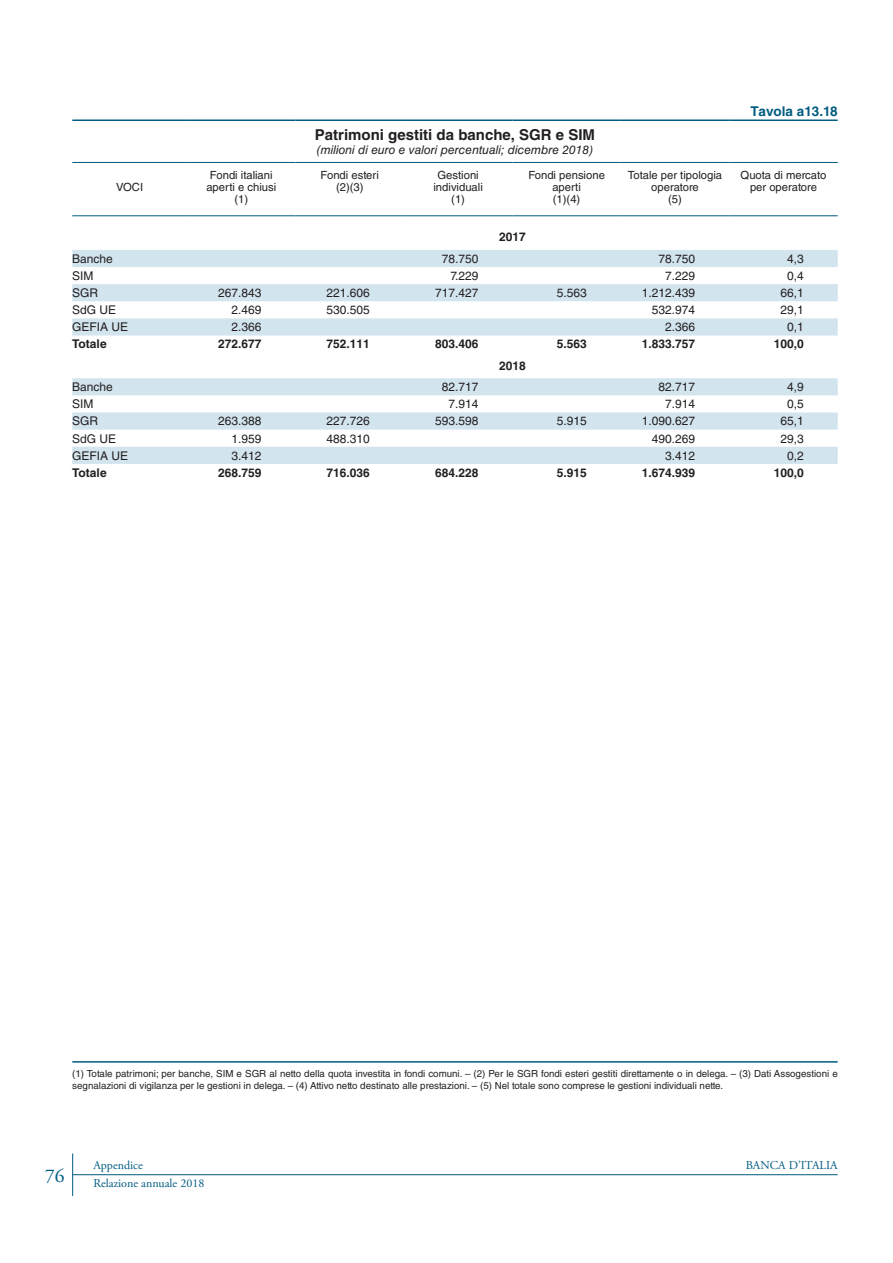
<style>
.page{position:relative;width:893px;height:1263px;background:#fff}
.page>*{position:absolute;margin:0;border:0;box-sizing:border-box;transform-origin:0 0}
.t1{font:19.5px "Adobe Garamond Pro";color:#005c81}
.Titolo{font:700 15px "Helvetica LT Std";color:#231f20}
.Tavola__numero{font:700 13.5px "Helvetica LT Std";color:#005c81}
.Numeri{font:12px "Helvetica LT Std";color:#231f20}
.Numeri-2{font:700 12px "Helvetica LT Std";color:#231f20}
.Colonnino{font:12px "Helvetica LT Std";color:#231f20}
.Titolo__corsivo{font:italic 12px "Helvetica LT Std";color:#231f20}
.t2{font:12px "Adobe Garamond Pro";color:#005c81}
.Colonnino-2{font:700 12px "Helvetica LT Std";color:#231f20}
.Testatina{font:11.25px/12px "Helvetica LT Std";color:#231f20;text-align:center}
.t3{font:9.75px/11.2px "Helvetica LT Std";color:#231f20}
</style>
<div class="page">
<hr style="left:72px;top:1174px;width:766px;height:1px;background:#005c81">
<hr style="left:72px;top:1153px;width:1px;height:43px;background:#005c81">
<svg style="left:72px;top:250px;width:766px;height:214px"></svg>
<hr style="left:72px;top:119px;width:115px;height:2px;background:#005c81">
<hr style="left:187px;top:119px;width:109px;height:2px;background:#005c81">
<hr style="left:296px;top:119px;width:108px;height:2px;background:#005c81">
<hr style="left:404px;top:119px;width:108px;height:2px;background:#005c81">
<hr style="left:512px;top:119px;width:109px;height:2px;background:#005c81">
<hr style="left:621px;top:119px;width:108px;height:2px;background:#005c81">
<hr style="left:729px;top:119px;width:109px;height:2px;background:#005c81">
<hr style="left:72px;top:162px;width:115px;height:1px;background:#005c81">
<hr style="left:187px;top:162px;width:109px;height:1px;background:#005c81">
<hr style="left:296px;top:162px;width:108px;height:1px;background:#005c81">
<hr style="left:404px;top:162px;width:108px;height:1px;background:#005c81">
<hr style="left:512px;top:162px;width:109px;height:1px;background:#005c81">
<hr style="left:621px;top:162px;width:108px;height:1px;background:#005c81">
<hr style="left:729px;top:162px;width:109px;height:1px;background:#005c81">
<hr style="left:72px;top:215px;width:115px;height:1px;background:#005c81">
<hr style="left:187px;top:215px;width:109px;height:1px;background:#005c81">
<hr style="left:296px;top:215px;width:108px;height:1px;background:#005c81">
<hr style="left:404px;top:215px;width:108px;height:1px;background:#005c81">
<hr style="left:512px;top:215px;width:109px;height:1px;background:#005c81">
<hr style="left:621px;top:215px;width:108px;height:1px;background:#005c81">
<hr style="left:729px;top:215px;width:109px;height:1px;background:#005c81">
<hr style="left:72px;top:1061px;width:766px;height:1px;background:#005c81">
<p class="Titolo" style="left:315px;top:125px;width:282px">Patrimoni gestiti da banche, SGR e SIM</p>
<p class="Titolo__corsivo" style="left:317px;top:143px;width:278px">(milioni di euro e valori percentuali; dicembre 2018)</p>
<p class="Tavola__numero" style="left:750px;top:103px;width:89px">Tavola a13.18</p>
<p class="Testatina" style="left:116px;top:181px;width:29px">VOCI</p>
<p class="Testatina" style="left:206px;top:169px;width:71px">Fondi italiani aperti e chiusi (1)</p>
<p class="Testatina" style="left:321px;top:169px;width:60px">Fondi esteri (2)(3)</p>
<p class="Testatina" style="left:433px;top:169px;width:51px">Gestioni individuali (1)</p>
<p class="Testatina" style="left:528px;top:169px;width:78px">Fondi pensione aperti<br>(1)(4)</p>
<p class="Testatina" style="left:628px;top:169px;width:96px">Totale per tipologia operatore<br>(5)</p>
<p class="Testatina" style="left:741px;top:169px;width:87px">Quota di mercato per operatore</p>
<p class="Numeri-2" style="left:499px;top:230px;width:28px">2017</p>
<p class="Colonnino" style="left:72px;top:252px;width:42px">Banche</p>
<p class="Numeri" style="left:442px;top:252px;width:38px">78.750</p>
<p class="Numeri" style="left:659px;top:252px;width:38px">78.750</p>
<p class="Numeri" style="left:787px;top:252px;width:18px">4,3</p>
<p class="Colonnino" style="left:72px;top:269px;width:23px">SIM</p>
<p class="Numeri" style="left:451px;top:269px;width:29px">7.229</p>
<p class="Numeri" style="left:665px;top:269px;width:32px">7.229</p>
<p class="Numeri" style="left:787px;top:269px;width:18px">0,4</p>
<p class="Colonnino" style="left:72px;top:286px;width:28px">SGR</p>
<p class="Numeri" style="left:218px;top:286px;width:45px">267.843</p>
<p class="Numeri" style="left:327px;top:286px;width:45px">221.606</p>
<p class="Numeri" style="left:435px;top:286px;width:45px">717.427</p>
<p class="Numeri" style="left:557px;top:286px;width:32px">5.563</p>
<p class="Numeri" style="left:642px;top:286px;width:55px">1.212.439</p>
<p class="Numeri" style="left:780px;top:286px;width:25px">66,1</p>
<p class="Colonnino" style="left:72px;top:303px;width:46px">SdG UE</p>
<p class="Numeri" style="left:231px;top:303px;width:32px">2.469</p>
<p class="Numeri" style="left:327px;top:303px;width:45px">530.505</p>
<p class="Numeri" style="left:652px;top:303px;width:45px">532.974</p>
<p class="Numeri" style="left:780px;top:303px;width:25px">29,1</p>
<p class="Colonnino" style="left:72px;top:320px;width:58px">GEFIA UE</p>
<p class="Numeri" style="left:231px;top:320px;width:32px">2.366</p>
<p class="Numeri" style="left:665px;top:320px;width:32px">2.366</p>
<p class="Numeri" style="left:787px;top:320px;width:18px">0,1</p>
<p class="Colonnino-2" style="left:72px;top:337px;width:36px">Totale</p>
<p class="Numeri-2" style="left:218px;top:337px;width:45px">272.677</p>
<p class="Numeri-2" style="left:327px;top:337px;width:45px">752.111</p>
<p class="Numeri-2" style="left:435px;top:337px;width:45px">803.406</p>
<p class="Numeri-2" style="left:557px;top:337px;width:32px">5.563</p>
<p class="Numeri-2" style="left:642px;top:337px;width:55px">1.833.757</p>
<p class="Numeri-2" style="left:774px;top:337px;width:32px">100,0</p>
<p class="Numeri-2" style="left:499px;top:358px;width:28px">2018</p>
<p class="Colonnino" style="left:72px;top:380px;width:42px">Banche</p>
<p class="Numeri" style="left:442px;top:380px;width:38px">82.717</p>
<p class="Numeri" style="left:659px;top:380px;width:38px">82.717</p>
<p class="Numeri" style="left:787px;top:380px;width:18px">4,9</p>
<p class="Colonnino" style="left:72px;top:397px;width:23px">SIM</p>
<p class="Numeri" style="left:448px;top:397px;width:32px">7.914</p>
<p class="Numeri" style="left:665px;top:397px;width:32px">7.914</p>
<p class="Numeri" style="left:787px;top:397px;width:18px">0,5</p>
<p class="Colonnino" style="left:72px;top:414px;width:28px">SGR</p>
<p class="Numeri" style="left:218px;top:414px;width:45px">263.388</p>
<p class="Numeri" style="left:327px;top:414px;width:45px">227.726</p>
<p class="Numeri" style="left:435px;top:414px;width:45px">593.598</p>
<p class="Numeri" style="left:557px;top:414px;width:32px">5.915</p>
<p class="Numeri" style="left:642px;top:414px;width:55px">1.090.627</p>
<p class="Numeri" style="left:780px;top:414px;width:25px">65,1</p>
<p class="Colonnino" style="left:72px;top:431px;width:46px">SdG UE</p>
<p class="Numeri" style="left:231px;top:431px;width:32px">1.959</p>
<p class="Numeri" style="left:327px;top:431px;width:45px">488.310</p>
<p class="Numeri" style="left:652px;top:431px;width:45px">490.269</p>
<p class="Numeri" style="left:780px;top:431px;width:25px">29,3</p>
<p class="Colonnino" style="left:72px;top:448px;width:58px">GEFIA UE</p>
<p class="Numeri" style="left:231px;top:448px;width:32px">3.412</p>
<p class="Numeri" style="left:665px;top:448px;width:32px">3.412</p>
<p class="Numeri" style="left:787px;top:448px;width:18px">0,2</p>
<p class="Colonnino-2" style="left:72px;top:465px;width:36px">Totale</p>
<p class="Numeri-2" style="left:218px;top:465px;width:45px">268.759</p>
<p class="Numeri-2" style="left:327px;top:465px;width:45px">716.036</p>
<p class="Numeri-2" style="left:435px;top:465px;width:45px">684.228</p>
<p class="Numeri-2" style="left:557px;top:465px;width:32px">5.915</p>
<p class="Numeri-2" style="left:642px;top:465px;width:55px">1.674.939</p>
<p class="Numeri-2" style="left:774px;top:465px;width:32px">100,0</p>
<p class="t3" style="left:72px;top:1068px;width:767px">(1) Totale patrimoni; per banche, SIM e SGR al netto della quota investita in fondi comuni. – (2) Per le SGR fondi esteri gestiti direttamente o in delega. – (3) Dati Assogestioni e segnalazioni di vigilanza per le gestioni in delega. – (4) Attivo netto destinato alle prestazioni. – (5) Nel totale sono comprese le gestioni individuali nette.</p>
<h1 class="t1" style="left:45px;top:1164px;width:21px">76</h1>
<p class="t2" style="left:94px;top:1158px;width:51px">Appendice</p>
<p class="t2" style="left:746px;top:1158px;width:93px">BANCA D’ITALIA</p>
<p class="t2" style="left:94px;top:1176px;width:112px">Relazione annuale 2018</p>
</div>
